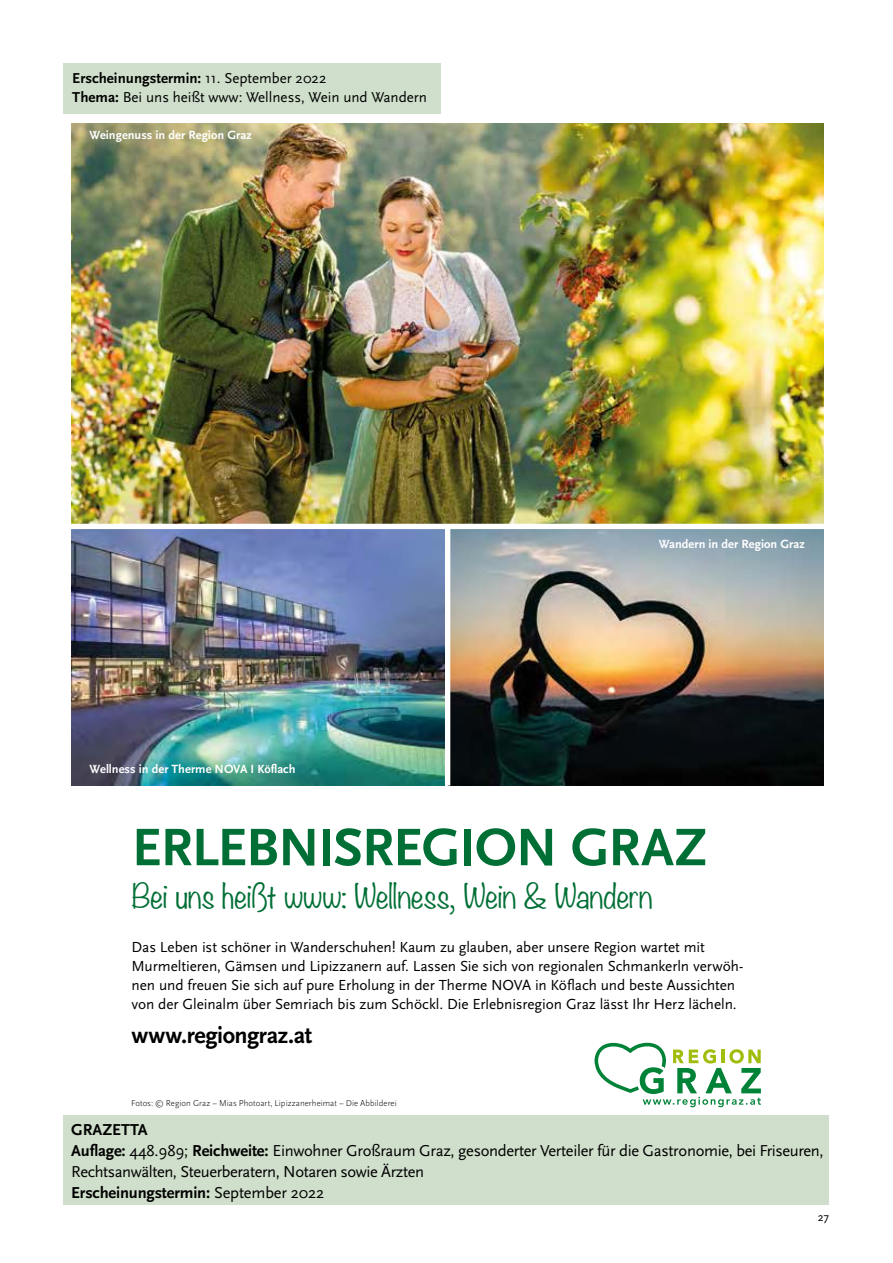
<style>
.page{position:relative;width:893px;height:1263px;background:#fff}
.page>*{position:absolute;margin:0;border:0;box-sizing:border-box;transform-origin:0 0}
.t1{font:700 55.05px "Scala Sans OT";letter-spacing:-.02em;color:#006f35}
.t2{font:300 30.15px "Noteworthy";letter-spacing:-.01em;color:#006f35}
.t3{font:700 24.15px "Scala Sans OT";letter-spacing:-.02em;color:#000}
.t4{font:16.5px/21px "Scala Sans OT";letter-spacing:-.02em;color:#000}
.t5{font:15.15px/19px "Scala Sans OT";letter-spacing:-.005em;color:#000}
.t6{font:15px/19.5px "Scala Sans OT";color:#000}
.t7{font:700 12.45px "Scala Sans OT";color:#fff}
.t8{font:12px "Scala Sans OT";color:#000}
.t9{font:300 8.85px "Scala Sans OT";letter-spacing:.005em;color:#000}
.s1{font-weight:700}
</style>
<div class="page">
<img style="left:71px;top:123px;width:753px;height:401px">
<img style="left:450px;top:529px;width:374px;height:256px">
<svg style="left:594px;top:1043px;width:167px;height:64px"></svg>
<img style="left:71px;top:529px;width:374px;height:256px">
<div style="left:64px;top:64px;width:377px;height:50px;background:#d0dfcb"></div>
<div style="left:64px;top:1115px;width:765px;height:90px;background:#d0dfcb"></div>
<p class="t6" style="left:72px;top:68px;width:356px"><span class="s1">Erscheinungstermin:</span> 11. September 2022<br><span class="s1">Thema:</span> Bei uns heißt www: Wellness, Wein und Wandern</p>
<p class="t7" style="left:90px;top:128px;width:164px">Weingenuss in der Region Graz</p>
<p class="t7" style="left:90px;top:761px;width:207px">Wellness in der Therme NOVA I Köflach</p>
<p class="t7" style="left:659px;top:537px;width:147px">Wandern in der Region Graz</p>
<h1 class="t1" style="left:132px;top:816px;width:577px">ERLEBNISREGION GRAZ</h1>
<h2 class="t2" style="left:132px;top:870px;width:522px">Bei uns heißt www: Wellness, Wein &amp; Wandern</h2>
<p class="t5" style="left:132px;top:938px;width:613px">Das Leben ist schöner in Wanderschuhen! Kaum zu glauben, aber unsere Region wartet mit Murmeltieren, Gämsen und Lipizzanern auf. Lassen Sie sich von regionalen Schmankerln verwöh&shy;nen und freuen Sie sich auf pure Erholung in der Therme NOVA in Köflach und beste Aussichten von der Gleinalm über Semriach bis zum Schöckl. Die Erlebnisregion Graz lässt Ihr Herz lächeln.</p>
<h3 class="t3" style="left:132px;top:1022px;width:182px">www.regiongraz.at</h3>
<p class="t9" style="left:131px;top:1098px;width:267px">Fotos: © Region Graz – Mias Photoart, Lipizzanerheimat – Die Abbilderei</p>
<p class="t4" style="left:71px;top:1119px;width:754px"><span class="s1">GRAZETTA<br>Auflage:</span> 448.989; <span class="s1">Reichweite:</span> Einwohner Großraum Graz, gesonderter Verteiler für die Gastronomie, bei Friseuren, Rechtsanwälten, Steuerberatern, Notaren sowie Ärzten<br><span class="s1">Erscheinungstermin:</span> September 2022</p>
<p class="t8" style="left:818px;top:1210px;width:13px">27</p>
</div>
